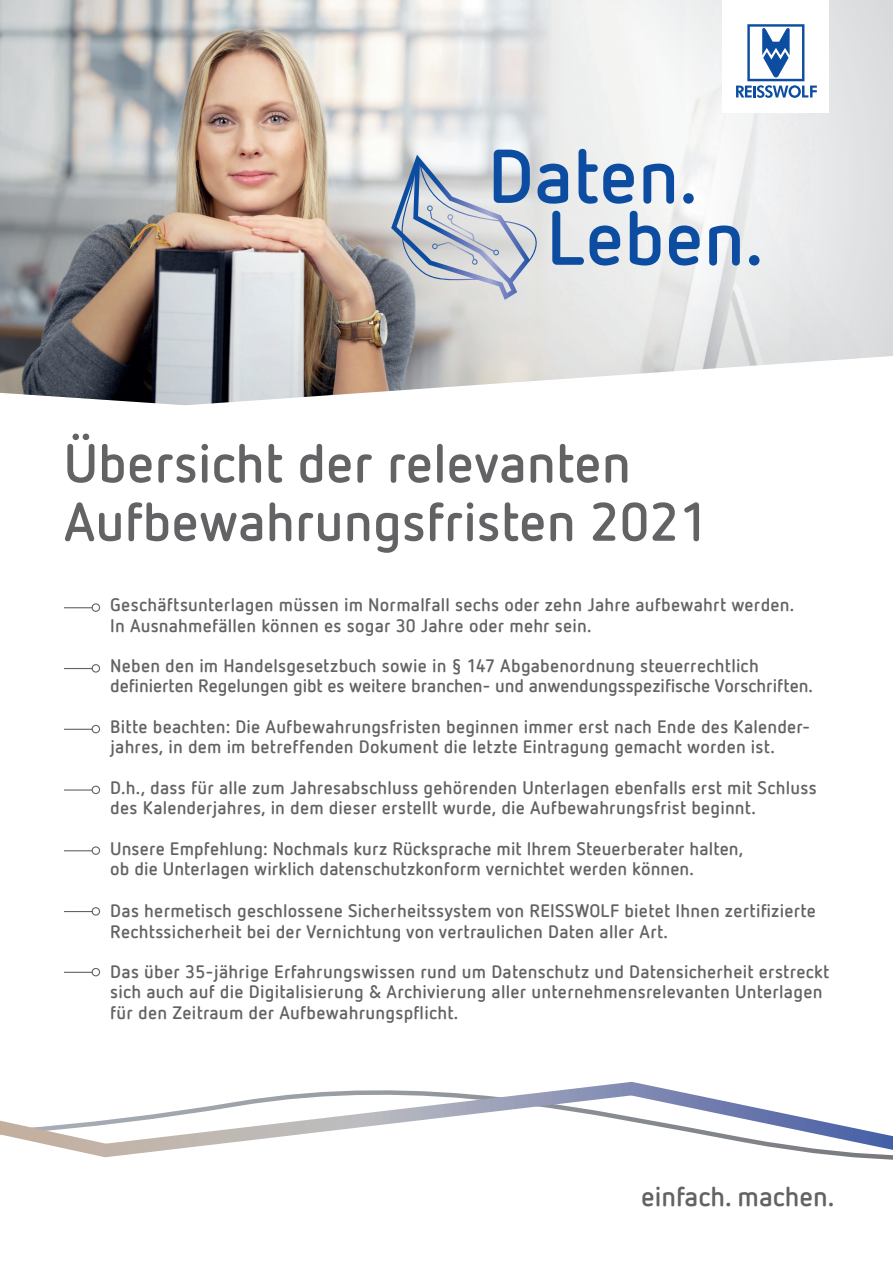
<style>
.page{position:relative;width:893px;height:1263px;background:#fff}
.page>*{position:absolute;margin:0;border:0;box-sizing:border-box;transform-origin:0 0}
.t1{font:700 54px/58.5px "Netto Offc Pro";color:#636366}
.t2{font:700 27px "Netto Offc Pro";color:#636366}
.t3{font:700 18px/20.2px "Netto Offc Pro";letter-spacing:.015em;color:#636366}
</style>
<div class="page">
<img style="left:0;top:0;width:893px;height:405px">
<div style="left:92px;top:603px;width:8px;height:9px;border:1px solid #636366;border-radius:50%"></div>
<svg style="left:64px;top:607px;width:28px;height:1px"></svg>
<div style="left:92px;top:664px;width:8px;height:9px;border:1px solid #636366;border-radius:50%"></div>
<svg style="left:64px;top:668px;width:28px;height:1px"></svg>
<div style="left:92px;top:725px;width:8px;height:8px;border:1px solid #636366;border-radius:50%"></div>
<svg style="left:64px;top:729px;width:28px;height:1px"></svg>
<div style="left:92px;top:786px;width:8px;height:8px;border:1px solid #636366;border-radius:50%"></div>
<hr style="left:64px;top:789px;width:28px;height:2px;background:#636366">
<div style="left:92px;top:846px;width:8px;height:9px;border:1px solid #636366;border-radius:50%"></div>
<svg style="left:64px;top:850px;width:28px;height:1px"></svg>
<div style="left:92px;top:907px;width:8px;height:9px;border:1px solid #636366;border-radius:50%"></div>
<svg style="left:64px;top:911px;width:28px;height:1px"></svg>
<div style="left:92px;top:968px;width:8px;height:8px;border:1px solid #636366;border-radius:50%"></div>
<svg style="left:64px;top:972px;width:28px;height:1px"></svg>
<div style="left:722px;top:0;width:107px;height:112px;background:#fff"></div>
<svg style="left:736px;top:24px;width:81px;height:74px"></svg>
<svg style="left:709px;top:225px;width:31px;height:41px"></svg>
<svg style="left:749px;top:255px;width:10px;height:11px"></svg>
<svg style="left:391px;top:149px;width:309px;height:151px;background:#b7c4d5"></svg>
<svg style="left:0;top:1081px;width:893px;height:79px"></svg>
<h1 class="t1" style="left:64px;top:431px;width:647px">Übersicht der relevanten<br>Aufbewahrungsfristen 2021</h1>
<p class="t3" style="left:110px;top:594px;width:686px">Geschäftsunterlagen müssen im Normalfall sechs oder zehn Jahre aufbewahrt werden.<br>In Ausnahmefällen können es sogar 30 Jahre oder mehr sein.</p>
<p class="t3" style="left:110px;top:655px;width:704px">Neben den im Handelsgesetzbuch sowie in § 147 Abgabenordnung steuerrechtlich definierten Regelungen gibt es weitere branchen- und anwendungsspezifische Vorschriften.</p>
<p class="t3" style="left:110px;top:715px;width:701px">Bitte beachten: Die Aufbewahrungsfristen beginnen immer erst nach Ende des Kalender&shy;jahres, in dem im betreffenden Dokument die letzte Eintragung gemacht worden ist.</p>
<p class="t3" style="left:110px;top:776px;width:708px">D.h., dass für alle zum Jahresabschluss gehörenden Unterlagen ebenfalls erst mit Schluss des Kalenderjahres, in dem dieser erstellt wurde, die Aufbewahrungsfrist beginnt.</p>
<p class="t3" style="left:110px;top:837px;width:634px">Unsere Empfehlung: Nochmals kurz Rücksprache mit Ihrem Steuerberater halten, ob die Unterlagen wirklich datenschutzkonform vernichtet werden können.</p>
<p class="t3" style="left:110px;top:900px;width:707px">Das hermetisch geschlossene Sicherheitssystem von REISSWOLF bietet Ihnen zertifizierte<br>Rechtssicherheit bei der Vernichtung von vertraulichen Daten aller Art.</p>
<p class="t3" style="left:110px;top:961px;width:720px">Das über 35-jährige Erfahrungswissen rund um Datenschutz und Datensicherheit erstreckt sich auch auf die Digitalisierung &amp; Archivierung aller unternehmensrelevanten Unterlagen für den Zeitraum der Aufbewahrungspflicht.</p>
<h2 class="t2" style="left:641px;top:1179px;width:195px">einfach. machen.</h2>
</div>
